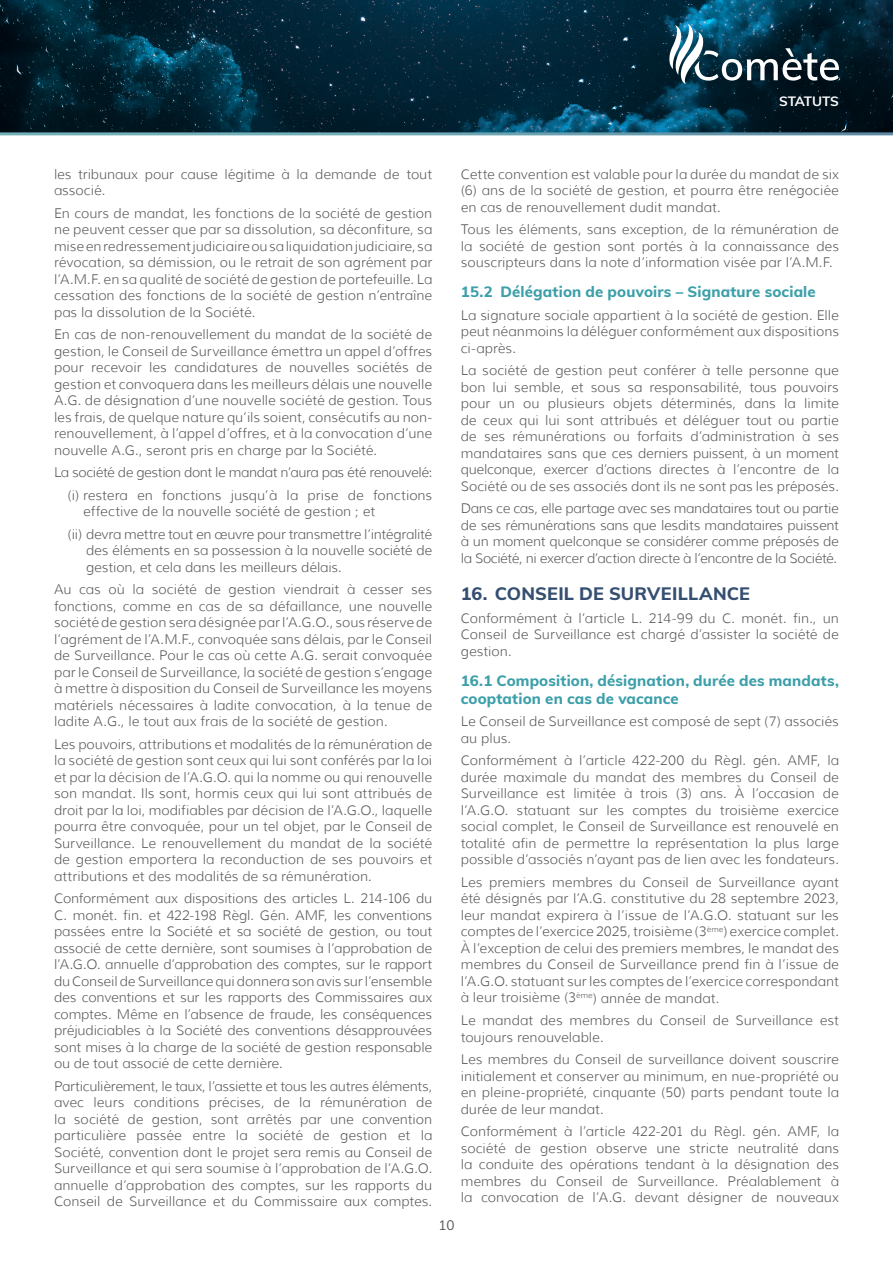
<style>
.page{position:relative;width:893px;height:1263px;background:#fff}
.page>*{position:absolute;margin:0;border:0;box-sizing:border-box;transform-origin:0 0}
.t1{font:800 18px "Muli";letter-spacing:.005em;color:#354f71}
.t2{font:800 15px/18px "Muli";letter-spacing:.01em;color:#3c9fa9}
.t3{font:300 13.5px/16.5px "Muli";color:#575756;text-align:justify}
.t4{font:700 13.5px "Muli";letter-spacing:-.02em;color:#fff}
.t5{font:13.5px "Muli";color:#575756}
</style>
<div class="page">
<img style="left:0;top:0;width:893px;height:132px">
<svg style="left:669px;top:24px;width:170px;height:60px"></svg>
<p class="t4" style="left:779px;top:91px;width:61px">STATUTS</p>
<p class="t3" style="left:54px;top:166px;width:380px">les tribunaux pour cause légitime à la demande de tout associé.</p>
<p class="t3" style="left:54px;top:205px;width:380px">En cours de mandat, les fonctions de la société de gestion ne peuvent cesser que par sa dissolution, sa déconfiture, sa mise en redressement judiciaire ou sa liquidation judiciaire, sa révocation, sa démission, ou le retrait de son agrément par l’A.M.F. en sa qualité de société de gestion de portefeuille. La cessation des fonctions de la société de gestion n’entraîne pas la dissolution de la Société.</p>
<p class="t3" style="left:54px;top:326px;width:380px">En cas de non-renouvellement du mandat de la société de gestion, le Conseil de Surveillance émettra un appel d’offres pour recevoir les candidatures de nouvelles sociétés de gestion et convoquera dans les meilleurs délais une nouvelle A.G. de désignation d’une nouvelle société de gestion. Tous les frais, de quelque nature qu’ils soient, consécutifs au non&shy;renouvellement, à l’appel d’offres, et à la convocation d’une nouvelle A.G., seront pris en charge par la Société.</p>
<p class="t3" style="left:54px;top:461px;width:380px;line-height:22.5px;text-align:right">La société de gestion dont le mandat n’aura pas été renouvelé: (i) restera en fonctions jusqu’à la prise de fonctions</p>
<p class="t3" style="left:68px;top:500px;width:366px;line-height:22.5px;text-indent:16px">effective de la nouvelle société de gestion ; et<br>(ii) devra mettre tout en œuvre pour transmettre l’intégralité</p>
<p class="t3" style="left:86px;top:542px;width:348px">des éléments en sa possession à la nouvelle société de gestion, et cela dans les meilleurs délais.</p>
<p class="t3" style="left:54px;top:581px;width:380px">Au cas où la société de gestion viendrait à cesser ses fonctions, comme en cas de sa défaillance, une nouvelle société de gestion sera désignée par l’A.G.O., sous réserve de l’agrément de l’A.M.F., convoquée sans délais, par le Conseil de Surveillance. Pour le cas où cette A.G. serait convoquée par le Conseil de Surveillance, la société de gestion s’engage à mettre à disposition du Conseil de Surveillance les moyens matériels nécessaires à ladite convocation, à la tenue de ladite A.G., le tout aux frais de la société de gestion.</p>
<p class="t3" style="left:54px;top:736px;width:380px">Les pouvoirs, attributions et modalités de la rémunération de la société de gestion sont ceux qui lui sont conférés par la loi et par la décision de l’A.G.O. qui la nomme ou qui renouvelle son mandat. Ils sont, hormis ceux qui lui sont attribués de droit par la loi, modifiables par décision de l’A.G.O., laquelle pourra être convoquée, pour un tel objet, par le Conseil de Surveillance. Le renouvellement du mandat de la société de gestion emportera la reconduction de ses pouvoirs et attributions et des modalités de sa rémunération.</p>
<p class="t3" style="left:54px;top:890px;width:380px">Conformément aux dispositions des articles L. 214-106 du C. monét. fin. et 422-198 Règl. Gén. AMF, les conventions passées entre la Société et sa société de gestion, ou tout associé de cette dernière, sont soumises à l’approbation de l’A.G.O. annuelle d’approbation des comptes, sur le rapport du Conseil de Surveillance qui donnera son avis sur l’ensemble des conventions et sur les rapports des Commissaires aux comptes. Même en l’absence de fraude, les conséquences préjudiciables à la Société des conventions désapprouvées sont mises à la charge de la société de gestion responsable ou de tout associé de cette dernière.</p>
<p class="t3" style="left:54px;top:1078px;width:380px">Particulièrement, le taux, l’assiette et tous les autres éléments, avec leurs conditions précises, de la rémunération de la société de gestion, sont arrêtés par une convention particulière passée entre la société de gestion et la Société, convention dont le projet sera remis au Conseil de Surveillance et qui sera soumise à l’approbation de l’A.G.O. annuelle d’approbation des comptes, sur les rapports du Conseil de Surveillance et du Commissaire aux comptes.</p>
<p class="t3" style="left:461px;top:166px;width:380px">Cette convention est valable pour la durée du mandat de six (6) ans de la société de gestion, et pourra être renégociée en cas de renouvellement dudit mandat.</p>
<p class="t3" style="left:461px;top:221px;width:380px">Tous les éléments, sans exception, de la rémunération de la société de gestion sont portés à la connaissance des souscripteurs dans la note d’information visée par l’A.M.F.</p>
<p class="t2" style="left:461px;top:282px;width:357px">15.2 Délégation de pouvoirs – Signature sociale</p>
<p class="t3" style="left:461px;top:307px;width:380px">La signature sociale appartient à la société de gestion. Elle peut néanmoins la déléguer conformément aux dispositions ci-après.</p>
<p class="t3" style="left:461px;top:362px;width:380px">La société de gestion peut conférer à telle personne que bon lui semble, et sous sa responsabilité, tous pouvoirs pour un ou plusieurs objets déterminés, dans la limite de ceux qui lui sont attribués et déléguer tout ou partie de ses rémunérations ou forfaits d’administration à ses mandataires sans que ces derniers puissent, à un moment quelconque, exercer d’actions directes à l’encontre de la Société ou de ses associés dont ils ne sont pas les préposés.</p>
<p class="t3" style="left:461px;top:500px;width:380px">Dans ce cas, elle partage avec ses mandataires tout ou partie de ses rémunérations sans que lesdits mandataires puissent à un moment quelconque se considérer comme préposés de la Société, ni exercer d’action directe à l’encontre de la Société.</p>
<h1 class="t1" style="left:461px;top:581px;width:291px">16. CONSEIL DE SURVEILLANCE</h1>
<p class="t3" style="left:461px;top:610px;width:380px">Conformément à l’article L. 214-99 du C. monét. fin., un Conseil de Surveillance est chargé d’assister la société de gestion.</p>
<p class="t2" style="left:461px;top:671px;width:380px">16.1 Composition, désignation, durée des mandats, cooptation en cas de vacance</p>
<p class="t3" style="left:461px;top:713px;width:380px">Le Conseil de Surveillance est composé de sept (7) associés au plus.</p>
<p class="t3" style="left:461px;top:752px;width:380px">Conformément à l’article 422-200 du Règl. gén. AMF, la durée maximale du mandat des membres du Conseil de Surveillance est limitée à trois (3) ans. À l’occasion de l’A.G.O. statuant sur les comptes du troisième exercice social complet, le Conseil de Surveillance est renouvelé en totalité afin de permettre la représentation la plus large possible d’associés n’ayant pas de lien avec les fondateurs.</p>
<p class="t3" style="left:461px;top:874px;width:380px">Les premiers membres du Conseil de Surveillance ayant été désignés par l’A.G. constitutive du 28 septembre 2023, leur mandat expirera à l’issue de l’A.G.O. statuant sur les comptes de l’exercice 2025, troisième (3<sup>ème</sup>) exercice complet.<br>À l’exception de celui des premiers membres, le mandat des membres du Conseil de Surveillance prend fin à l’issue de l’A.G.O. statuant sur les comptes de l’exercice correspondant à leur troisième (3<sup>ème</sup>) année de mandat.</p>
<p class="t3" style="left:461px;top:1012px;width:380px">Le mandat des membres du Conseil de Surveillance est toujours renouvelable.</p>
<p class="t3" style="left:461px;top:1051px;width:380px">Les membres du Conseil de surveillance doivent souscrire initialement et conserver au minimum, en nue-propriété ou en pleine-propriété, cinquante (50) parts pendant toute la durée de leur mandat.</p>
<p class="t3" style="left:461px;top:1123px;width:380px">Conformément à l’article 422-201 du Règl. gén. AMF, la société de gestion observe une stricte neutralité dans la conduite des opérations tendant à la désignation des membres du Conseil de Surveillance. Préalablement à la convocation de l’A.G. devant désigner de nouveaux</p>
<p class="t5" style="left:438px;top:1215px;width:18px">10</p>
</div>
